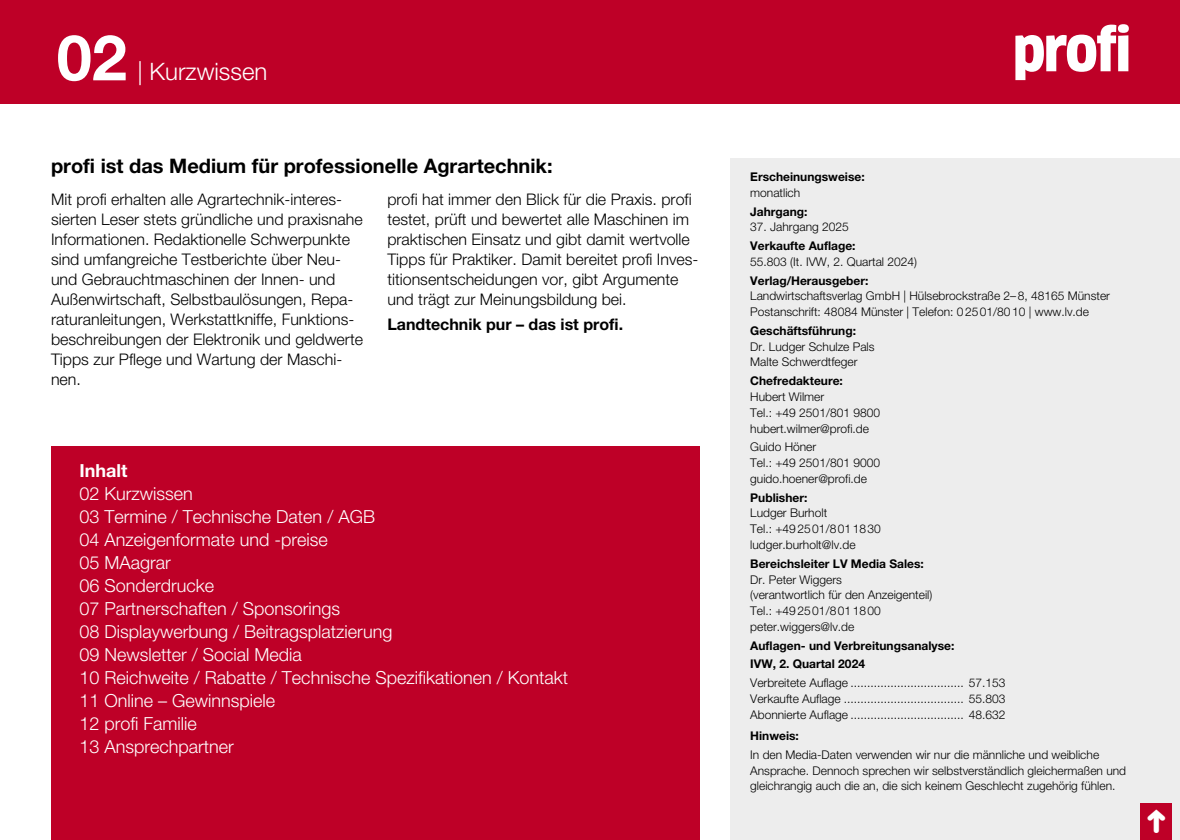
<style>
.page{position:relative;width:1180px;height:840px;background:#fff}
.page>*{position:absolute;margin:0;border:0;box-sizing:border-box;transform-origin:0 0}
.t1{font:700 63.2px "Helvetica Neue LT Pro";color:#fff}
.t2{font:300 24px "Helvetica Neue LT Pro";color:#fff}
.t3{font:700 20px "Helvetica Neue LT Pro";color:#000}
.t4{font:300 18px/23px "Helvetica Neue LT Pro";color:#fff}
.t5{font:700 18px "Helvetica Neue LT Pro";color:#fff}
.t6{font:300 16px/20px "Helvetica Neue LT Pro";color:#000}
.t7{font:700 16px "Helvetica Neue LT Pro";color:#000}
.t8{font:300 12px/15.8px "Helvetica Neue LT Pro";color:#000}
.t9{font:700 12px/18.6px "Helvetica Neue LT Pro";color:#000}
</style>
<div class="page">
<div style="left:0;top:0;width:1179px;height:103px;background:#be0027"></div>
<svg style="left:1015px;top:24px;width:113px;height:56px"></svg>
<div style="left:730px;top:159px;width:449px;height:680px;background:#ededed"></div>
<div style="left:51px;top:446px;width:648px;height:393px;background:#be0027"></div>
<div style="left:1140px;top:802px;width:32px;height:37px;background:#be0027"></div>
<h1 class="t1" style="left:57px;top:18px;width:72px">02</h1>
<h2 class="t2" style="left:137px;top:56px;width:131px">| Kurzwissen</h2>
<h3 class="t3" style="left:51px;top:153px;width:503px">profi ist das Medium für professionelle Agrartechnik:</h3>
<p class="t6" style="left:51px;top:188px;width:313px">Mit profi erhalten alle Agrartechnik-interes&shy;sierten Leser stets gründliche und praxisnahe Informationen. Redaktionelle Schwerpunkte sind umfangreiche Testberichte über Neu&shy;und Gebrauchtmaschinen der Innen- und Außenwirtschaft, Selbstbaulösungen, Repa&shy;raturanleitungen, Werkstattkniffe, Funktions&shy;beschreibungen der Elektronik und geldwerte Tipps zur Pflege und Wartung der Maschi&shy;nen.</p>
<p class="t6" style="left:387px;top:188px;width:312px">profi hat immer den Blick für die Praxis. profi testet, prüft und bewertet alle Maschinen im praktischen Einsatz und gibt damit wertvolle Tipps für Praktiker. Damit bereitet profi Inves&shy;titionsentscheidungen vor, gibt Argumente und trägt zur Meinungsbildung bei.</p>
<h3 class="t7" style="left:387px;top:314px;width:237px">Landtechnik pur – das ist profi.</h3>
<h3 class="t5" style="left:79px;top:458px;width:49px">Inhalt</h3>
<p class="t4" style="left:79px;top:481px;width:490px">02 Kurzwissen<br>03 Termine / Technische Daten / AGB<br>04 Anzeigenformate und -preise<br>05 MAagrar<br>06 Sonderdrucke<br>07 Partnerschaften / Sponsorings<br>08 Displaywerbung / Beitragsplatzierung<br>09 Newsletter / Social Media<br>10 Reichweite / Rabatte / Technische Spezifikationen / Kontakt<br>11 Online – Gewinnspiele<br>12 profi Familie<br>13 Ansprechpartner</p>
<p class="t9" style="left:750px;top:167px;width:116px">Erscheinungsweise:</p>
<p class="t8" style="left:750px;top:184px;width:52px">monatlich</p>
<p class="t9" style="left:750px;top:201px;width:59px">Jahrgang:</p>
<p class="t8" style="left:750px;top:219px;width:100px">37. Jahrgang 2025</p>
<p class="t9" style="left:750px;top:236px;width:107px">Verkaufte Auflage:</p>
<p class="t8" style="left:750px;top:253px;width:168px">55.803 (It. IVW, 2. Quartal 2024)</p>
<p class="t9" style="left:750px;top:270px;width:120px">Verlag/Herausgeber:</p>
<p class="t8" style="left:750px;top:288px;width:361px">Landwirtschaftsverlag GmbH | Hülsebrockstraße 2–8, 48165 Münster<br>Postanschrift: 48084 Münster | Telefon: 02501/8010 | www.lv.de</p>
<p class="t9" style="left:750px;top:321px;width:107px">Geschäftsführung:</p>
<p class="t8" style="left:750px;top:338px;width:126px">Dr. Ludger Schulze Pals<br>Malte Schwerdtfeger</p>
<p class="t9" style="left:750px;top:371px;width:94px">Chefredakteure:</p>
<p class="t8" style="left:750px;top:388px;width:131px">Hubert Wilmer<br>Tel.: +49 2501/801 9800 hubert.wilmer@profi.de</p>
<p class="t8" style="left:750px;top:438px;width:131px">Guido Höner<br>Tel.: +49 2501/801 9000 guido.hoener@profi.de</p>
<p class="t9" style="left:750px;top:487px;width:59px">Publisher:</p>
<p class="t8" style="left:750px;top:504px;width:132px">Ludger Burholt<br>Tel.: +492501/8011830 ludger.burholt@lv.de</p>
<p class="t9" style="left:750px;top:553px;width:175px">Bereichsleiter LV Media Sales:</p>
<p class="t8" style="left:750px;top:570px;width:184px">Dr. Peter Wiggers<br>(verantwortlich für den Anzeigenteil)<br>Tel.: +492501/8011800 peter.wiggers@lv.de</p>
<p class="t9" style="left:750px;top:635px;width:205px">Auflagen- und Verbreitungsanalyse:<br>IVW, 2. Quartal 2024</p>
<p class="t8" style="left:750px;top:674px;width:99px">Verbreitete Auflage</p>
<p class="t8" style="left:968px;top:674px;width:38px">57.153</p>
<p class="t8" style="left:750px;top:690px;width:92px">Verkaufte Auflage</p>
<p class="t8" style="left:968px;top:690px;width:38px">55.803</p>
<p class="t8" style="left:750px;top:705px;width:99px">Abonnierte Auflage</p>
<p class="t8" style="left:968px;top:705px;width:38px">48.632</p>
<p class="t9" style="left:750px;top:725px;width:50px">Hinweis:</p>
<p class="t8" style="left:750px;top:745px;width:377px">In den Media-Daten verwenden wir nur die männliche und weibliche<br>Ansprache. Dennoch sprechen wir selbstverständlich gleichermaßen und gleichrangig auch die an, die sich keinem Geschlecht zugehörig fühlen.</p>
</div>
